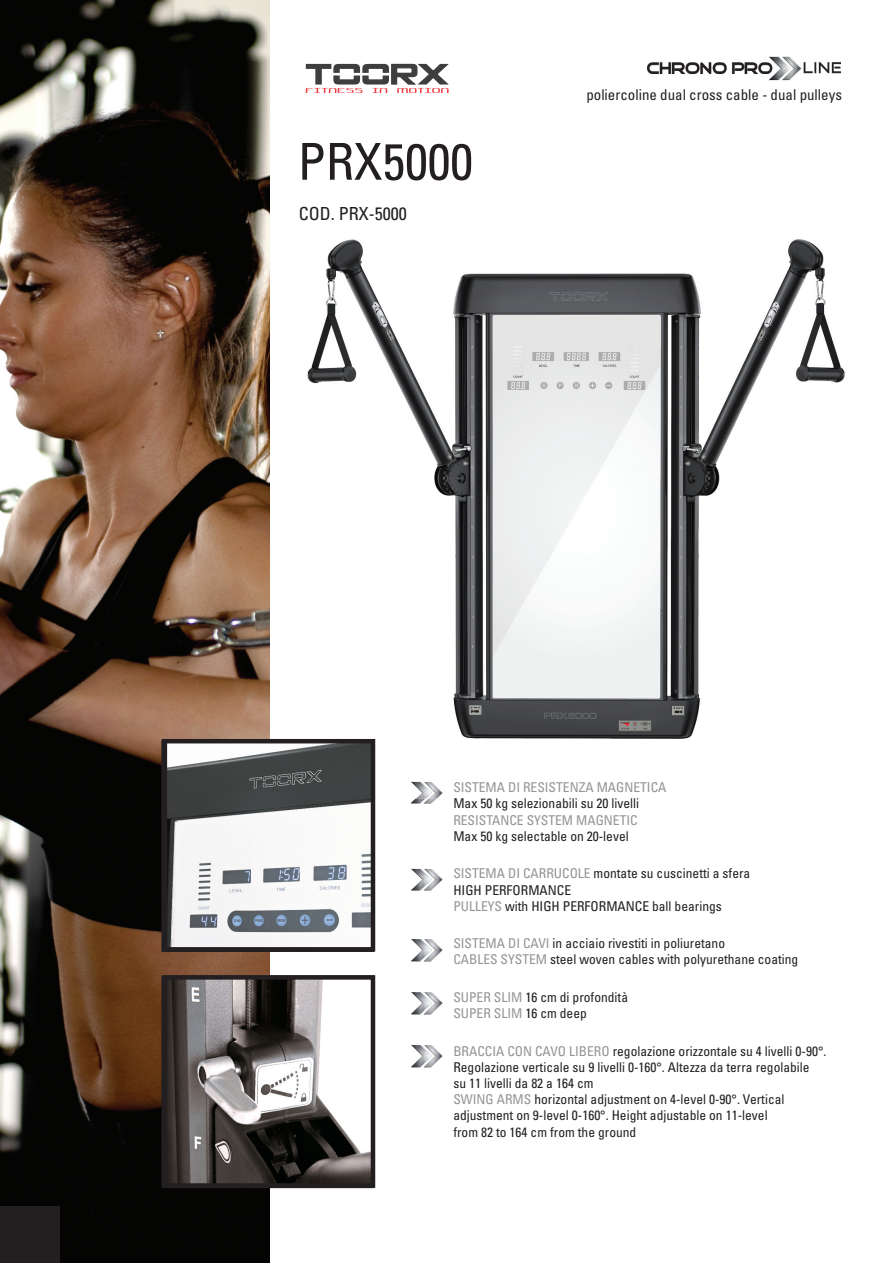
<style>
.page{position:relative;width:893px;height:1263px;background:#fff}
.page>*{position:absolute;margin:0;border:0;box-sizing:border-box;transform-origin:0 0}
.t1{font:condensed 50.85px "Univers LT Std";color:#231f20}
.t2{font:condensed 18px "Univers LT Std";color:#231f20}
.t3{font:condensed 15px "Univers LT Std";color:#231f20}
.t4{font:condensed 13.5px/16.2px "Univers LT Std";color:#231f20}
.t5{font:condensed 13.5px "Univers LT Std";color:#939598}
.s1{color:#939598}
</style>
<div class="page">
<img style="left:0;top:0;width:269px;height:1263px">
<svg style="left:306px;top:64px;width:143px;height:29px"></svg>
<div style="left:0;top:1206px;width:60px;height:57px;background:#231f20"></div>
<img style="left:648px;top:56px;width:192px;height:25px">
<img style="left:307px;top:239px;width:538px;height:533px">
<img style="left:168px;top:744px;width:202px;height:202px">
<div style="left:163px;top:739px;width:212px;height:212px;border:4px solid #231f20"></div>
<img style="left:168px;top:980px;width:202px;height:203px">
<div style="left:163px;top:975px;width:212px;height:213px;border:4px solid #231f20"></div>
<img style="left:411px;top:798px;width:26px;height:6px">
<img style="left:411px;top:782px;width:32px;height:16px">
<img style="left:411px;top:869px;width:32px;height:22px">
<div style="left:440px;top:889px;width:7px;height:8px;background:#fff"></div>
<img style="left:411px;top:939px;width:32px;height:23px">
<div style="left:440px;top:959px;width:7px;height:8px;background:#fff"></div>
<img style="left:411px;top:992px;width:32px;height:23px">
<div style="left:440px;top:1012px;width:7px;height:8px;background:#fff"></div>
<img style="left:411px;top:1045px;width:32px;height:23px">
<div style="left:440px;top:1065px;width:7px;height:8px;background:#fff"></div>
<h1 class="t1" style="left:298px;top:143px;width:177px">PRX5000</h1>
<h2 class="t2" style="left:299px;top:207px;width:109px">COD. PRX-5000</h2>
<p class="t3" style="left:586px;top:89px;width:257px">poliercoline dual cross cable - dual pulleys</p>
<p class="t5" style="left:453px;top:782px;width:215px">SISTEMA DI RESISTENZA MAGNETICA</p>
<p class="t4" style="left:453px;top:797px;width:187px">Max 50 kg selezionabili su 20 livelli</p>
<p class="t5" style="left:453px;top:815px;width:186px">RESISTANCE SYSTEM MAGNETIC</p>
<p class="t4" style="left:453px;top:829px;width:177px">Max 50 kg selectable on 20-level</p>
<p class="t4" style="left:453px;top:866px;width:298px"><span class="s1">SISTEMA DI CARRUCOLE</span> montate su cuscinetti a sfera<br>HIGH PERFORMANCE<br><span class="s1">PULLEYS</span> with HIGH PERFORMANCE ball bearings</p>
<p class="t4" style="left:453px;top:936px;width:346px"><span class="s1">SISTEMA DI CAVI</span> in acciaio rivestiti in poliuretano<br><span class="s1">CABLES SYSTEM</span> steel woven cables with polyurethane coating</p>
<p class="t4" style="left:453px;top:990px;width:176px"><span class="s1">SUPER SLIM</span> 16 cm di profondità<br><span class="s1">SUPER SLIM</span> 16 cm deep</p>
<p class="t4" style="left:453px;top:1044px;width:375px"><span class="s1">BRACCIA CON CAVO LIBERO</span> regolazione orizzontale su 4 livelli 0-90°.<br>Regolazione verticale su 9 livelli 0-160°. Altezza da terra regolabile<br>su 11 livelli da 82 a 164 cm<br><span class="s1">SWING ARMS</span> horizontal adjustment on 4-level 0-90°. Vertical adjustment on 9-level 0-160°. Height adjustable on 11-level<br>from 82 to 164 cm from the ground</p>
</div>
